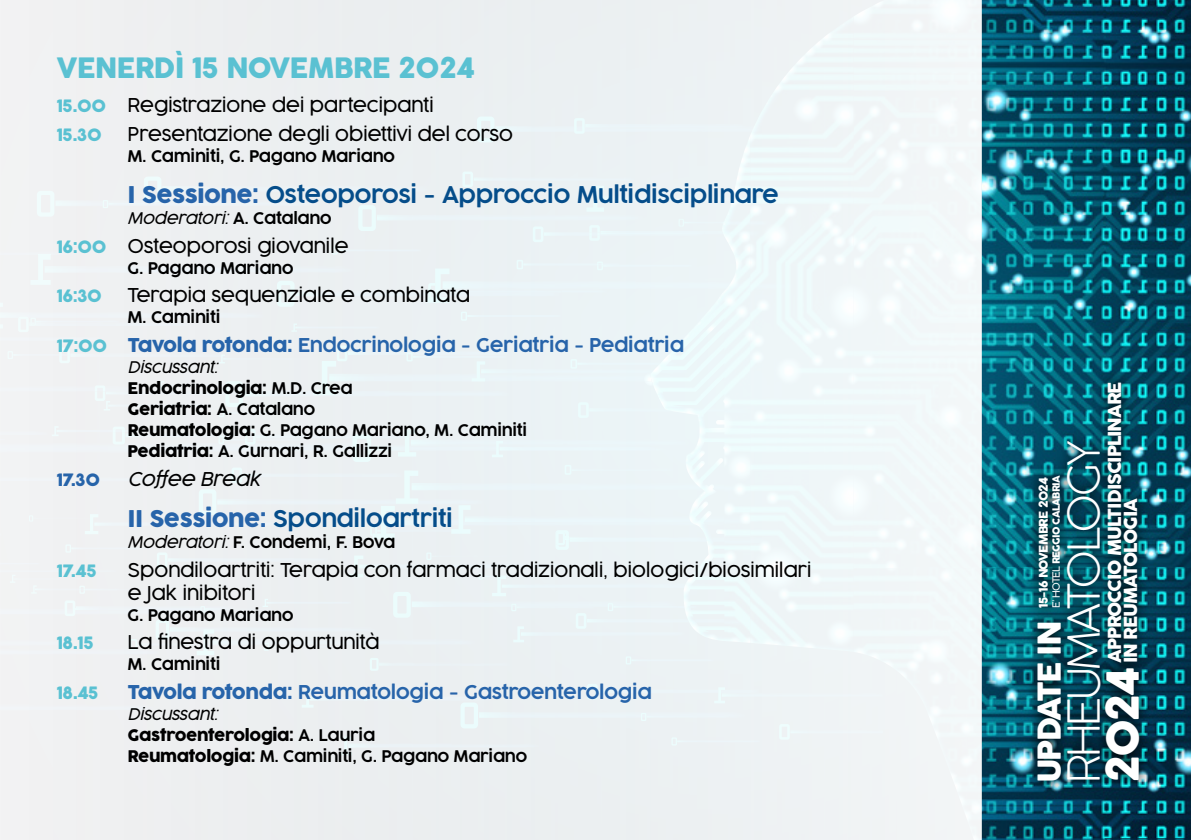
<style>
.page{position:relative;width:1191px;height:840px;background:#fff}
.page>*{position:absolute;margin:0;border:0;box-sizing:border-box;transform-origin:0 0}
.t1{font:200 44px "Cocogoose Pro";letter-spacing:-.06em;color:#fff}
.t2{font:44px "Cocogoose Pro";color:#fff}
.t3{font:31.6px "Cocogoose Pro";letter-spacing:-.06em;color:#fff}
.t4{font:28px "Cocogoose Pro";letter-spacing:-.025em;color:#5ac1d2}
.t5{font:300 23px "Cocogoose Pro";letter-spacing:-.025em;color:#054d8a}
.t6{font:300 19px/23px "Cocogoose Pro";letter-spacing:-.025em;color:#000}
.t7{font:300 19px "Cocogoose Pro";letter-spacing:-.025em;color:#2764aa}
.t8{font:italic 300 19px "Cocogoose Pro";letter-spacing:-.025em;color:#000}
.t9{font:18px/16px "Cocogoose Pro";letter-spacing:-.06em;color:#fff}
.t10{font:17px "Cocogoose Pro";letter-spacing:-.025em;color:#5ac1d2}
.t11{font:17px "Cocogoose Pro";color:#2764aa}
.t12{font:300 16px/21px "Cocogoose Pro";letter-spacing:-.025em;color:#000}
.t13{font:italic 300 16px "Cocogoose Pro";letter-spacing:-.025em;color:#000}
.t14{font:12px "Cocogoose Pro";letter-spacing:-.06em;color:#fff}
.t15{font:10px "Cocogoose Pro";letter-spacing:-.06em;color:#fff}
.s1{font-weight:400;font-size:17px;color:#5ac1d2}
.s2{font-weight:400;color:#2764aa}
.s3{font-style:normal}
.s4{font-weight:400}
.s5{font-style:italic}
.s6{font-weight:300}
</style>
<div class="page">
<img style="left:981px;top:0;width:210px;height:839px">
<div style="left:0;top:0;width:981px;height:839px;background:#edf1f3"></div>
<svg style="left:1026px;top:370px;width:124px;height:422px"></svg>
<h3 class="t4" style="left:57px;top:48px;width:420px">VENERDÌ 15 NOVEMBRE 2024</h3>
<p class="t6" style="left:57px;top:93px;width:379px"><span class="s1">15.00</span> Registrazione dei partecipanti</p>
<p class="t10" style="left:57px;top:123px;width:46px">15.30</p>
<p class="t6" style="left:128px;top:122px;width:387px">Presentazione degli obiettivi del corso</p>
<p class="t12" style="left:128px;top:145px;width:269px">M. Caminiti, G. Pagano Mariano</p>
<h3 class="t5" style="left:128px;top:179px;width:653px"><span class="s2">I Sessione:</span> Osteoporosi - Approccio Multidisciplinare</h3>
<p class="t13" style="left:128px;top:207px;width:206px">Moderatori: <span class="s3">A. Catalano</span></p>
<p class="t6" style="left:57px;top:233px;width:293px"><span class="s1">16:00</span> Osteoporosi giovanile</p>
<p class="t12" style="left:128px;top:257px;width:168px">G. Pagano Mariano</p>
<p class="t10" style="left:57px;top:284px;width:47px">16:30</p>
<p class="t6" style="left:128px;top:283px;width:344px">Terapia sequenziale e combinata</p>
<p class="t12" style="left:128px;top:307px;width:95px">M. Caminiti</p>
<p class="t7" style="left:57px;top:332px;width:629px"><span class="s1">17:00</span> <span class="s4">Tavola rotonda:</span> Endocrinologia - Geriatria - Pediatria</p>
<p class="t12" style="left:128px;top:356px;width:401px"><span class="s5">Discussant:<br></span><span class="s4">Endocrinologia:</span> M.D. Crea<br><span class="s4">Geriatria:</span> A. Catalano<br><span class="s4">Reumatologia:</span> G. Pagano Mariano, M. Caminiti<br><span class="s4">Pediatria:</span> A. Gurnari, R. Gallizzi</p>
<p class="t11" style="left:57px;top:467px;width:45px">17.30</p>
<p class="t8" style="left:128px;top:465px;width:135px">Coffee Break</p>
<h3 class="t5" style="left:128px;top:503px;width:327px"><span class="s2">II Sessione:</span> Spondiloartriti</h3>
<p class="t12" style="left:128px;top:531px;width:269px"><span class="s5">Moderatori:</span> F. Condemi, F. Bova</p>
<p class="t10" style="left:57px;top:558px;width:41px">17.45</p>
<p class="t6" style="left:128px;top:557px;width:685px">Spondiloartriti: Terapia con farmaci tradizionali, biologici/biosimilari e Jak inibitori</p>
<p class="t12" style="left:128px;top:604px;width:168px">G. Pagano Mariano</p>
<p class="t10" style="left:57px;top:631px;width:39px">18.15</p>
<p class="t6" style="left:128px;top:630px;width:254px">La finestra di oppurtunità</p>
<p class="t12" style="left:128px;top:653px;width:95px">M. Caminiti</p>
<p class="t10" style="left:57px;top:681px;width:43px">18.45</p>
<p class="t7" style="left:128px;top:679px;width:526px"><span class="s4">Tavola rotonda:</span> Reumatologia - Gastroenterologia</p>
<p class="t12" style="left:128px;top:703px;width:401px"><span class="s5">Discussant:<br></span><span class="s4">Gastroenterologia:</span> A. Lauria<br><span class="s4">Reumatologia:</span> M. Caminiti, G. Pagano Mariano</p>
<p class="t9" style="left:1107px;top:662px;width:283px;rotate:-90deg">APPROCCIO MULTIDISCIPLINARE<br>IN REUMATOLOGIA</p>
<h1 class="t1" style="left:1054px;top:782px;width:344px;rotate:-90deg">RHEUMATOLOGY</h1>
<p class="t14" style="left:1035px;top:607px;width:133px;rotate:-90deg">15-16 NOVEMBRE 2024</p>
<p class="t15" style="left:1049px;top:607px;width:134px;rotate:-90deg"><span class="s6">E’ HOTEL</span> REGGIO CALABRIA</p>
<h2 class="t3" style="left:1028px;top:782px;width:163px;rotate:-90deg">UPDATE IN</h2>
<h1 class="t2" style="left:1092px;top:782px;width:117px;rotate:-90deg">2024</h1>
</div>
